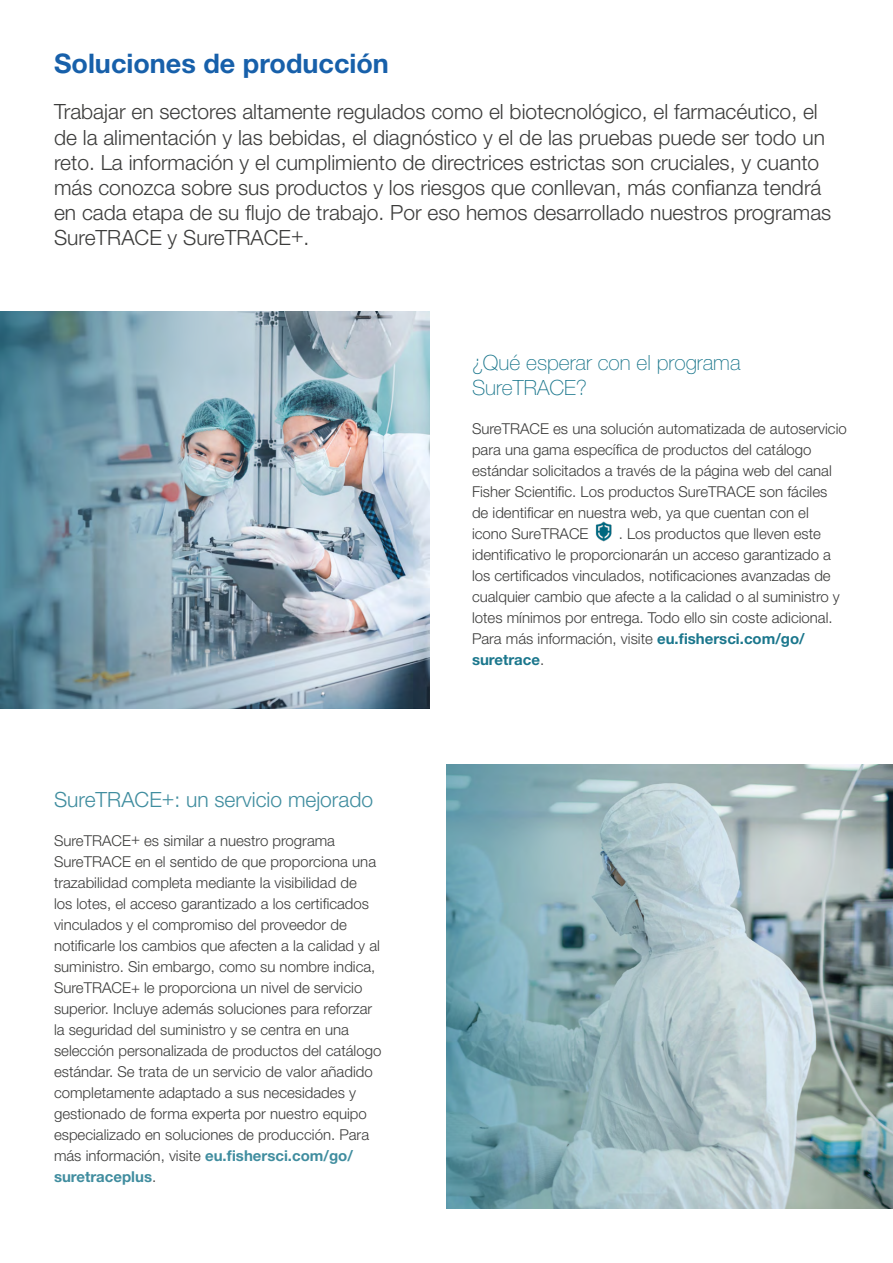
<style>
.page{position:relative;width:893px;height:1263px;background:#fff}
.page>*{position:absolute;margin:0;border:0;box-sizing:border-box;transform-origin:0 0}
.t1{font:700 27px "Helvetica Neue LT Std";color:#1760aa}
.t2{font:300 21px/25.2px "Helvetica Neue LT Std";color:#3c3c3b}
.t3{font:100 21px/25.2px "Helvetica Neue LT Std";color:#1a768c}
.t4{font:300 21px "Helvetica Neue LT Std";color:#408d9f}
.t5{font:300 15px/21px "Helvetica Neue LT Std";color:#3c3c3b}
.s1{font-weight:700;color:#408d9f}
.s2{font-weight:700;color:#1a768c}
</style>
<div class="page">
<img style="left:595px;top:521px;width:17px;height:21px">
<img style="left:446px;top:764px;width:447px;height:445px">
<img style="left:0;top:312px;width:430px;height:397px">
<p class="t1" style="left:54px;top:47px;width:336px">Soluciones de producción</p>
<p class="t2" style="left:54px;top:99px;width:779px">Trabajar en sectores altamente regulados como el biotecnológico, el farmacéutico, el de la alimentación y las bebidas, el diagnóstico y el de las pruebas puede ser todo un reto. La información y el cumplimiento de directrices estrictas son cruciales, y cuanto más conozca sobre sus productos y los riesgos que conllevan, más confianza tendrá en cada etapa de su flujo de trabajo. Por eso hemos desarrollado nuestros programas SureTRACE y SureTRACE+.</p>
<p class="t4" style="left:54px;top:786px;width:321px">SureTRACE+: un servicio mejorado</p>
<p class="t5" style="left:54px;top:829px;width:329px">SureTRACE+ es similar a nuestro programa SureTRACE en el sentido de que proporciona una trazabilidad completa mediante la visibilidad de<br>los lotes, el acceso garantizado a los certificados vinculados y el compromiso del proveedor de notificarle los cambios que afecten a la calidad y al suministro. Sin embargo, como su nombre indica, SureTRACE+ le proporciona un nivel de servicio superior. Incluye además soluciones para reforzar la seguridad del suministro y se centra en una selección personalizada de productos del catálogo estándar. Se trata de un servicio de valor añadido completamente adaptado a sus necesidades y gestionado de forma experta por nuestro equipo especializado en soluciones de producción. Para más información, visite <span class="s1">eu.fishersci.com/go/ suretraceplus</span>.</p>
<p class="t3" style="left:472px;top:350px;width:270px">¿Qué esperar con el programa<br>SureTRACE?</p>
<p class="t5" style="left:472px;top:418px;width:376px">SureTRACE es una solución automatizada de autoservicio para una gama específica de productos del catálogo estándar solicitados a través de la página web del canal Fisher Scientific. Los productos SureTRACE son fáciles de identificar en nuestra web, ya que cuentan con el icono SureTRACE</p>
<p class="t5" style="left:472px;top:523px;width:369px;text-indent:147px">. Los productos que lleven este identificativo le proporcionarán un acceso garantizado a los certificados vinculados, notificaciones avanzadas de cualquier cambio que afecte a la calidad o al suministro y lotes mínimos por entrega. Todo ello sin coste adicional.<br>Para más información, visite <span class="s2">eu.fishersci.com/go/ suretrace</span>.</p>
</div>
